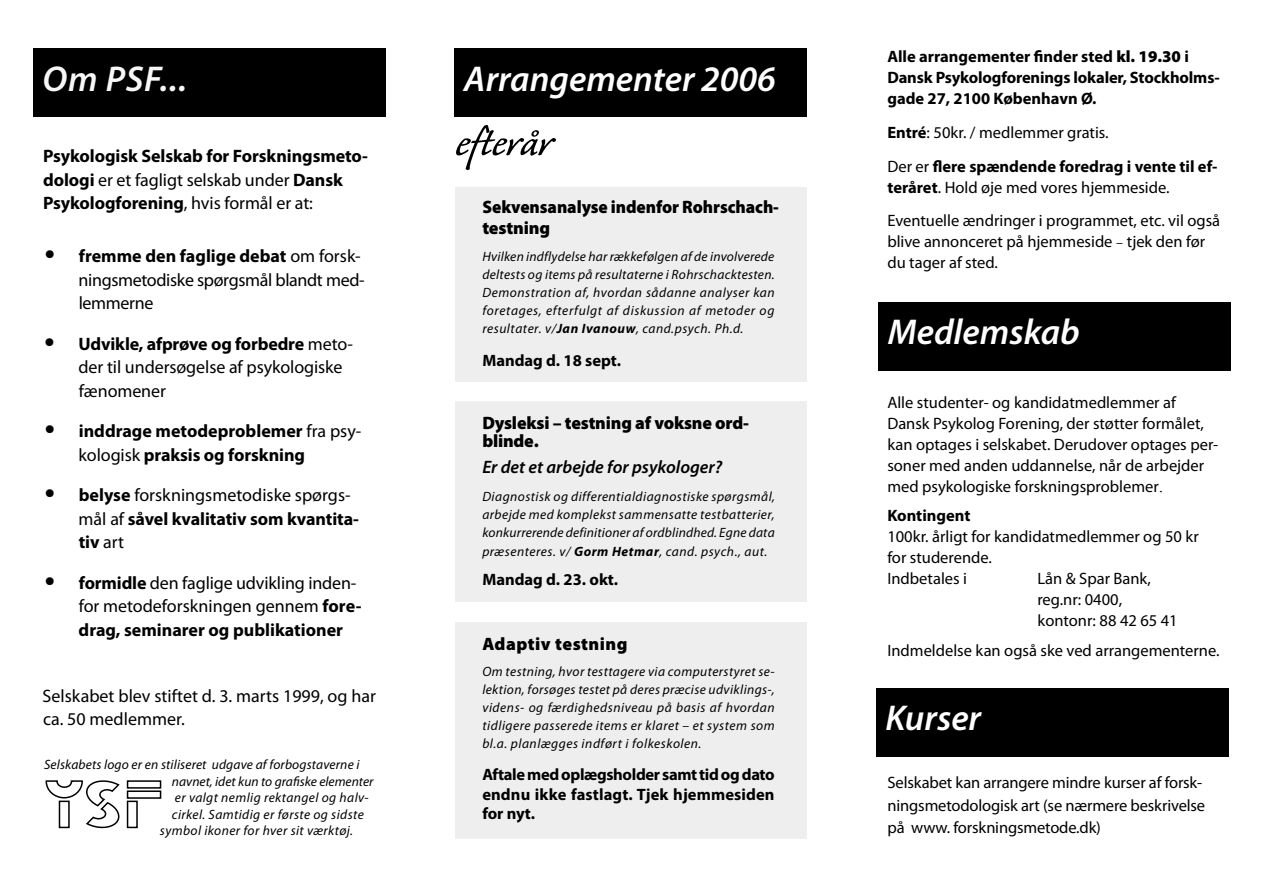
<style>
.page{position:relative;width:1263px;height:893px;background:#fff}
.page>*{position:absolute;margin:0;border:0;box-sizing:border-box;transform-origin:0 0}
.t1{font:48px "Caliban Std";letter-spacing:-.01em;color:#000;scale:1.06 1}
.t2{font:italic 600 36px "Myriad Pro";color:#fff}
.t3{font:italic 600 36px "Myriad Pro";color:#f7f7f8}
.t4{font:700 30px/63.9px "Myriad Pro";color:#000}
.t5{font:18px/23.5px "Myriad Pro";letter-spacing:-.005em;color:#000}
.t6{font:700 18px/23.5px "Myriad Pro";letter-spacing:-.005em;color:#000}
.t7{font:900 18px/21.6px "Myriad Pro";letter-spacing:-.005em;color:#000;scale:.96 1}
.t8{font:900 18px/18px "Myriad Pro";letter-spacing:-.005em;color:#000}
.t9{font:italic 600 18px "Myriad Pro";color:#000}
.t10{font:900 18px "Myriad Pro";letter-spacing:.025em;color:#000}
.t11{font:16.5px/21px "Myriad Pro";color:#000}
.t12{font:700 16.5px/21px "Myriad Pro";color:#000}
.t13{font:italic 13.5px/18px "Myriad Pro";letter-spacing:.03em;color:#000;text-align:justify}
.t14{font:italic 13.5px "Myriad Pro";letter-spacing:.01em;color:#000}
.t15{font:italic 13.5px "Myriad Pro";color:#000}
.s1{font-weight:400}
.s2{font-weight:700}
.s3{font-weight:900}
.s4{font-style:italic;font-size:13.5px}
.s5{font-family:"Times New Roman";font-size:18px}
</style>
<div class="page">
<div style="left:33px;top:49px;width:352px;height:68px;background:#000"></div>
<div style="left:454px;top:49px;width:352px;height:68px;background:#000"></div>
<div style="left:455px;top:187px;width:351px;height:194px;background:#eee"></div>
<div style="left:455px;top:402px;width:351px;height:200px;background:#efeeee"></div>
<div style="left:455px;top:622px;width:351px;height:217px;background:#eee"></div>
<svg style="left:45px;top:780px;width:75px;height:49px"></svg>
<div style="left:127px;top:801px;width:11px;height:27px;border:2px solid #000"></div>
<div style="left:127px;top:780px;width:34px;height:9px;border:2px solid #000"></div>
<div style="left:127px;top:790px;width:34px;height:9px;border:2px solid #000"></div>
<div style="left:878px;top:302px;width:352px;height:69px;background:#000"></div>
<div style="left:876px;top:688px;width:352px;height:69px;background:#000"></div>
<h2 class="t3" style="left:43px;top:56px;width:146px">Om PSF...</h2>
<h3 class="t6" style="left:43px;top:144px;width:326px">Psykologisk Selskab for Forskningsmeto&shy;dologi <span class="s1">er et fagligt selskab under</span> Dansk<br>Psykologforening<span class="s1">, hvis formål er at:</span></h3>
<h3 class="t5" style="left:79px;top:244px;width:288px"><span class="s2">fremme den faglige debat</span> om forsk&shy;ningsmetodiske spørgsmål blandt med&shy;lemmerne</h3>
<h3 class="t5" style="left:78px;top:332px;width:276px"><span class="s2">Udvikle, afprøve og forbedre</span> meto&shy;der til undersøgelse af psykologiske fænomener</h3>
<h3 class="t6" style="left:79px;top:419px;width:284px">inddrage metodeproblemer <span class="s1">fra psy&shy;k-ologisk</span> praksis og forskning</h3>
<h3 class="t6" style="left:79px;top:483px;width:282px">belyse <span class="s1">forskningsmetodiske spørgs&shy;mål af</span> såvel kvalitativ som kvantita&shy;tiv <span class="s1">art</span></h3>
<h3 class="t5" style="left:79px;top:570px;width:284px"><span class="s2">formidle</span> den faglige udvikling inden&shy;for metodeforskningen gennem <span class="s2">fore&shy;drag, seminarer og publikationer</span></h3>
<h3 class="t4" style="left:45px;top:219px;width:12px">•</h3>
<h3 class="t4" style="left:44px;top:307px;width:12px">•</h3>
<h3 class="t4" style="left:45px;top:394px;width:12px">• •</h3>
<h3 class="t4" style="left:45px;top:545px;width:12px">•</h3>
<h3 class="t5" style="left:43px;top:683px;width:335px">Selskabet blev stiftet d. 3. marts 1999, og har ca. 50 medlemmer.</h3>
<p class="t14" style="left:44px;top:756px;width:317px">Selskabets logo er en stiliseret udgave af forbogstaverne i</p>
<p class="t15" style="left:172px;top:773px;width:203px">nav-net, idet kun to graf-iske elementer</p>
<p class="t13" style="left:175px;top:788px;width:195px">er valgt nemlig rektangel og halv-</p>
<p class="t13" style="left:172px;top:805px;width:193px">cirkel. Samtidig er første og sidste</p>
<p class="t13" style="left:160px;top:821px;width:195px">symbol ikoner for hver sit værktøj.</p>
<h2 class="t2" style="left:464px;top:56px;width:313px">Arrangementer 2006</h2>
<h1 class="t1" style="left:456px;top:119px;width:94px">efterår</h1>
<h3 class="t7" style="left:482px;top:195px;width:310px">Sekvensanalyse indenfor Rohrschach&shy;testning</h3>
<p class="t13" style="left:482px;top:247px;width:294px">Hvilken indflydelse har rækkefølgen af de involverede deltests og items på resultaterne i Rohrschacktesten.<br>Demonstration af, hvordan sådanne analyser kan foretages, efterfulgt af diskussion af metoder og resultater. v/<span class="s2">Jan Ivanouw</span>, cand.psych. Ph.d.</p>
<p class="t12" style="left:482px;top:349px;width:140px">Mandag d. 18 sept.</p>
<h3 class="t8" style="left:482px;top:413px;width:268px">Dysleksi – testning af voksne ord&shy;blinde.</h3>
<h3 class="t9" style="left:482px;top:455px;width:241px">Er det et arbejde for psykologer?</h3>
<p class="t13" style="left:482px;top:487px;width:294px">Diagnostisk og differentialdiagnostiske spørgsmål, arbejde med komplekst sammensatte testbatterier, konkurrerende definitioner af ordblindhed. Egne data</p>
<p class="t13" style="left:482px;top:542px;width:286px">præsenteres. v/ <span class="s2">Gorm Hetmar</span>, cand. psych., aut.</p>
<p class="t12" style="left:482px;top:568px;width:137px">Mandag d. 23. okt.</p>
<h3 class="t10" style="left:482px;top:632px;width:147px">Adaptiv testning</h3>
<p class="t13" style="left:482px;top:662px;width:294px">Om testning, hvor testtagere via computerstyret se&shy;lektion, forsøges testet på deres præcise udviklings-, videns- og færdighedsniveau på basis af hvordan tidligere passerede items er klaret – et system som bl.a. planlægges indført i folkeskolen.</p>
<p class="t12" style="left:482px;top:764px;width:294px;line-height:19.5px;text-align:justify">Aftale med oplægsholder samt tid og dato endnu ikke fastlagt. Tjek hjemmesiden for nyt.</p>
<p class="t12" style="left:887px;top:46px;width:334px">Alle arrangementer finder sted <span class="s3">kl. 19.30</span> i<br>Dansk Psykologforenings lokaler, Stockholms&shy;gade 27, 2100 København Ø.</p>
<p class="t12" style="left:887px;top:115px;width:332px;line-height:33.8px">Entré<span class="s1">: 50kr. / medlemmer gratis.<br>Der er</span> flere spændende foredrag i vente til ef-</p>
<p class="t11" style="left:887px;top:170px;width:334px;line-height:33.8px"><span class="s2">teråret</span>. Hold øje med vores hjemmeside.<br>Eventuelle ændringer i programmet, etc. vil også</p>
<p class="t11" style="left:887px;top:231px;width:319px">blive annonceret på hjemmeside <span class="s4">–</span> tjek den før du tager af sted.</p>
<h2 class="t2" style="left:888px;top:309px;width:194px">Medlemskab</h2>
<p class="t11" style="left:887px;top:391px;width:332px">Alle studenter- og kandidatmedlemmer af Dansk Psykolog Forening, der støtter formålet, kan optages i selskabet. Derudover optages per&shy;soner med anden uddannelse, når de arbejder med psykologiske forskningsproblemer<span class="s5">.</span></p>
<p class="t12" style="left:887px;top:504px;width:85px">Kontingent</p>
<p class="t11" style="left:887px;top:526px;width:313px">100kr. årligt for kandidatmedlemmer og 50 kr for studerende.<br>Indbetales i</p>
<p class="t11" style="left:1037px;top:568px;width:142px">Lån &amp; Spar Bank, reg.nr: 0400, kontonr: 88 42 65 41</p>
<p class="t11" style="left:887px;top:639px;width:334px">Indmeldelse kan også ske ved arrangementerne.</p>
<h2 class="t2" style="left:885px;top:695px;width:97px">Kurser</h2>
<p class="t11" style="left:887px;top:771px;width:319px;line-height:22.5px">Selskabet kan arrangere mindre kurser af forsk&shy;ningsmetodologisk art (se nærmere beskrivelse på www. forskningsmetode.dk)</p>
</div>
